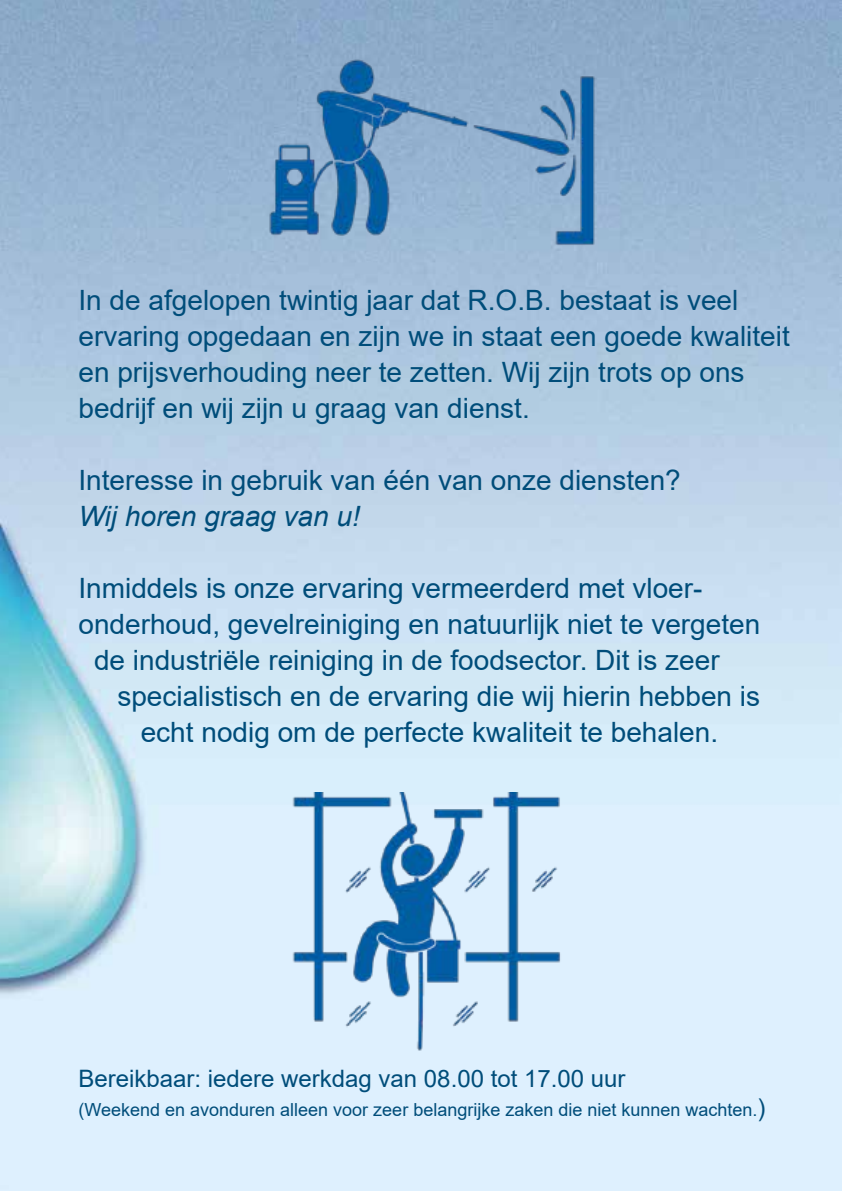
<style>
.page{position:relative;width:842px;height:1191px;background:#fff}
.page>*{position:absolute;margin:0;border:0;box-sizing:border-box;transform-origin:0 0}
.t1{font:28px/36px "Arial";color:#004d7a}
.t2{font:italic 28px "Arial";color:#004d7a}
.t3{font:24px "Arial";color:#004d7a}
.t4{font:18px "Arial";color:#004d7a}
.s1{font-size:24px}
</style>
<div class="page">
<img style="left:0;top:0;width:842px;height:1191px">
<img style="left:261px;top:55px;width:350px;height:208px">
<img style="left:280px;top:792px;width:312px;height:267px">
<p class="t1" style="left:78px;top:281px;width:713px">In de afgelopen twintig jaar dat R.O.B. bestaat is veel ervaring opgedaan en zijn we in staat een goede kwaliteit en prijsverhouding neer te zetten. Wij zijn trots op ons bedrijf en wij zijn u graag van dienst.</p>
<p class="t1" style="left:78px;top:461px;width:604px">Interesse in gebruik van één van onze diensten?</p>
<p class="t2" style="left:78px;top:498px;width:283px">Wij horen graag van u!</p>
<p class="t1" style="left:78px;top:569px;width:625px">Inmiddels is onze ervaring vermeerderd met vloer-</p>
<p class="t1" style="left:78px;top:605px;width:683px">onderhoud, gevelreiniging en natuurlijk niet te vergeten</p>
<p class="t1" style="left:94px;top:641px;width:627px">de industriële reiniging in de foodsector. Dit is zeer</p>
<p class="t1" style="left:117px;top:677px;width:644px">specialistisch en de ervaring die wij hierin hebben is</p>
<p class="t1" style="left:141px;top:713px;width:579px">echt nodig om de perfecte kwaliteit te behalen.</p>
<p class="t3" style="left:78px;top:1062px;width:548px">Bereikbaar: iedere werkdag van 08.00 tot 17.00 uur</p>
<p class="t4" style="left:78px;top:1097px;width:689px">(Weekend en avonduren alleen voor zeer belangrijke zaken die niet kunnen wachten.<span class="s1">)</span></p>
</div>
